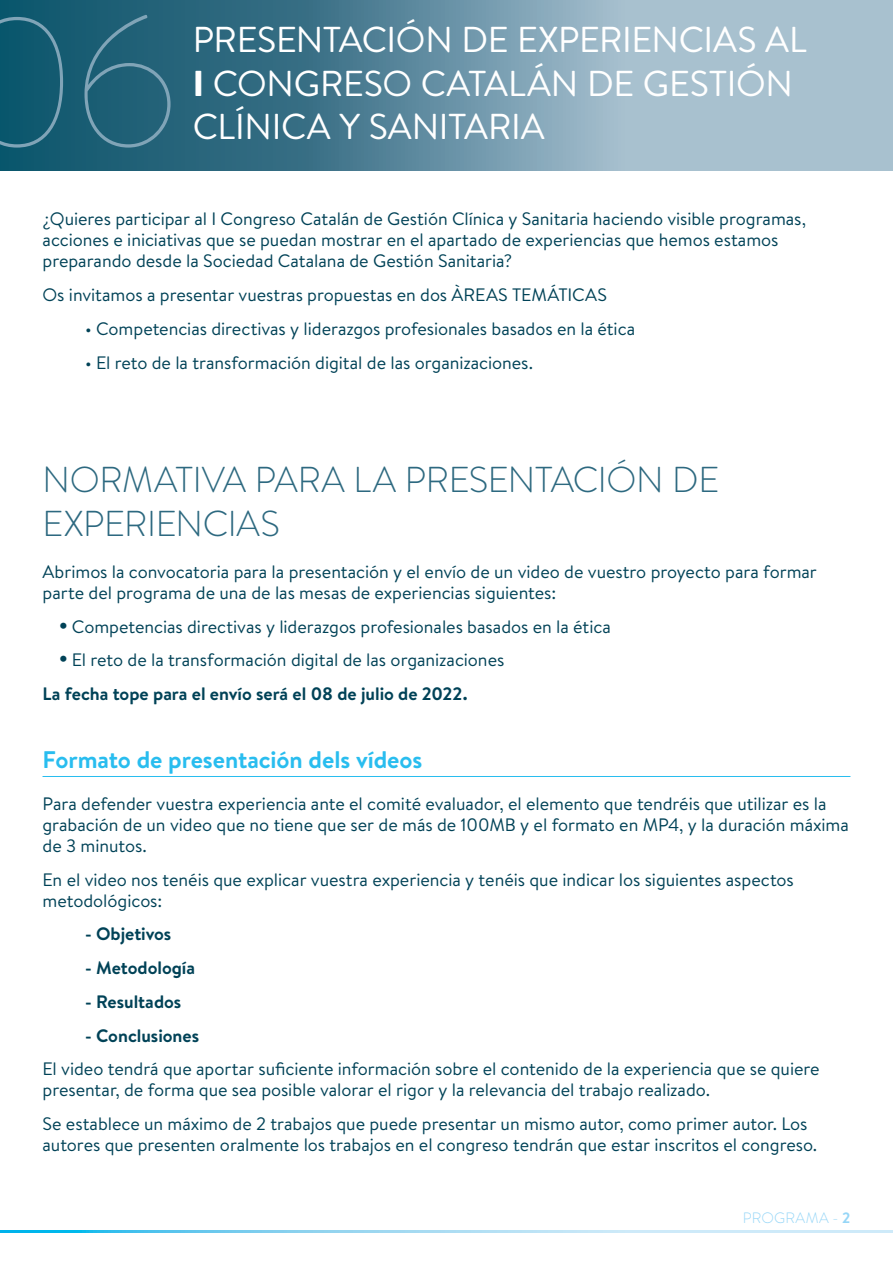
<style>
.page{position:relative;width:893px;height:1263px;background:#fff}
.page>*{position:absolute;margin:0;border:0;box-sizing:border-box;transform-origin:0 0}
.t1{font:100 181.5px "Brandon Text";color:#80a4b7}
.t2{font:36px/43.5px "Brandon Text";letter-spacing:-.005em;color:#fff}
.t3{font:300 36px/43.5px "Brandon Text";letter-spacing:-.01em;color:#2d6980}
.t4{font:700 24px "Brandon Text";color:#29bdef}
.t5{font:18px/21px "Brandon Text";letter-spacing:-.005em;color:#004257}
.t6{font:700 18px "Brandon Text";color:#004257}
.t7{font:300 15px "Brandon Text";letter-spacing:.01em;color:#96d6f7}
.s1{font-weight:900}
.s2{font-weight:900;font-size:28.5px}
.s3{font-weight:700}
</style>
<div class="page">
<svg style="left:0;top:0;width:893px;height:170px;background:#6591a4"></svg>
<svg style="left:0;top:1230px;width:893px;height:2px;background:#93d8f2"></svg>
<hr style="left:43px;top:776px;width:807px;height:1px;background:#29bdef">
<h1 class="t1" style="left:-43px;top:-40px;width:223px">06</h1>
<h2 class="t2" style="left:193px;top:17px;width:615px">PRESENTACIÓN DE EXPERIENCIAS AL<br><span class="s1">I</span> CONGRESO CATALÁN DE GESTIÓN</h2>
<h2 class="t2" style="left:193px;top:104px;width:353px">CLÍNICA Y SANITARIA</h2>
<p class="t5" style="left:43px;top:208px;width:765px">¿Quieres participar al I Congreso Catalán de Gestión Clínica y Sanitaria haciendo visible programas, acciones e iniciativas que se puedan mostrar en el apartado de experiencias que hemos estamos preparando desde la Sociedad Catalana de Gestión Sanitaria?</p>
<p class="t5" style="left:43px;top:284px;width:566px">Os invitamos a presentar vuestras propuestas en dos ÀREAS TEMÁTICAS</p>
<p class="t5" style="left:85px;top:317px;width:552px">• Competencias directivas y liderazgos profesionales basados en la ética</p>
<p class="t5" style="left:85px;top:351px;width:450px">• El reto de la transformación digital de las organizaciones.</p>
<h2 class="t3" style="left:43px;top:457px;width:678px">NORMATIVA PARA LA PRESENTACIÓN DE<br>EXPERIENCIAS</h2>
<p class="t5" style="left:43px;top:560px;width:776px">Abrimos la convocatoria para la presentación y el envío de un video de vuestro proyecto para formar parte del programa de una de las mesas de experiencias siguientes:</p>
<p class="t5" style="left:60px;top:615px;width:553px"><span class="s2">·</span> Competencias directivas y liderazgos profesionales basados en la ética</p>
<p class="t5" style="left:60px;top:649px;width:446px"><span class="s2">·</span> El reto de la transformación digital de las organizaciones</p>
<p class="t6" style="left:43px;top:681px;width:426px">La fecha tope para el envío será el 08 de julio de 2022.</p>
<h3 class="t4" style="left:43px;top:742px;width:381px">Formato de presentación dels vídeos</h3>
<p class="t5" style="left:43px;top:792px;width:808px">Para defender vuestra experiencia ante el comité evaluador, el elemento que tendréis que utilizar es la grabación de un video que no tiene que ser de más de 100MB y el formato en MP4, y la duración máxima de 3 minutos.</p>
<p class="t5" style="left:43px;top:868px;width:753px">En el video nos tenéis que explicar vuestra experiencia y tenéis que indicar los siguientes aspectos metodológicos:</p>
<p class="t6" style="left:85px;top:922px;width:88px">- Objetivos</p>
<p class="t6" style="left:85px;top:955px;width:112px">- Metodología</p>
<p class="t6" style="left:85px;top:989px;width:98px">- Resultados</p>
<p class="t6" style="left:85px;top:1023px;width:116px">- Conclusiones</p>
<p class="t5" style="left:43px;top:1058px;width:779px">El video tendrá que aportar suficiente información sobre el contenido de la experiencia que se quiere presentar, de forma que sea posible valorar el rigor y la relevancia del trabajo realizado.</p>
<p class="t5" style="left:43px;top:1113px;width:776px">Se establece un máximo de 2 trabajos que puede presentar un mismo autor, como primer autor. Los autores que presenten oralmente los trabajos en el congreso tendrán que estar inscritos el congreso.</p>
<p class="t7" style="left:743px;top:1208px;width:109px">PROGRAMA - <span class="s3">2</span></p>
</div>
